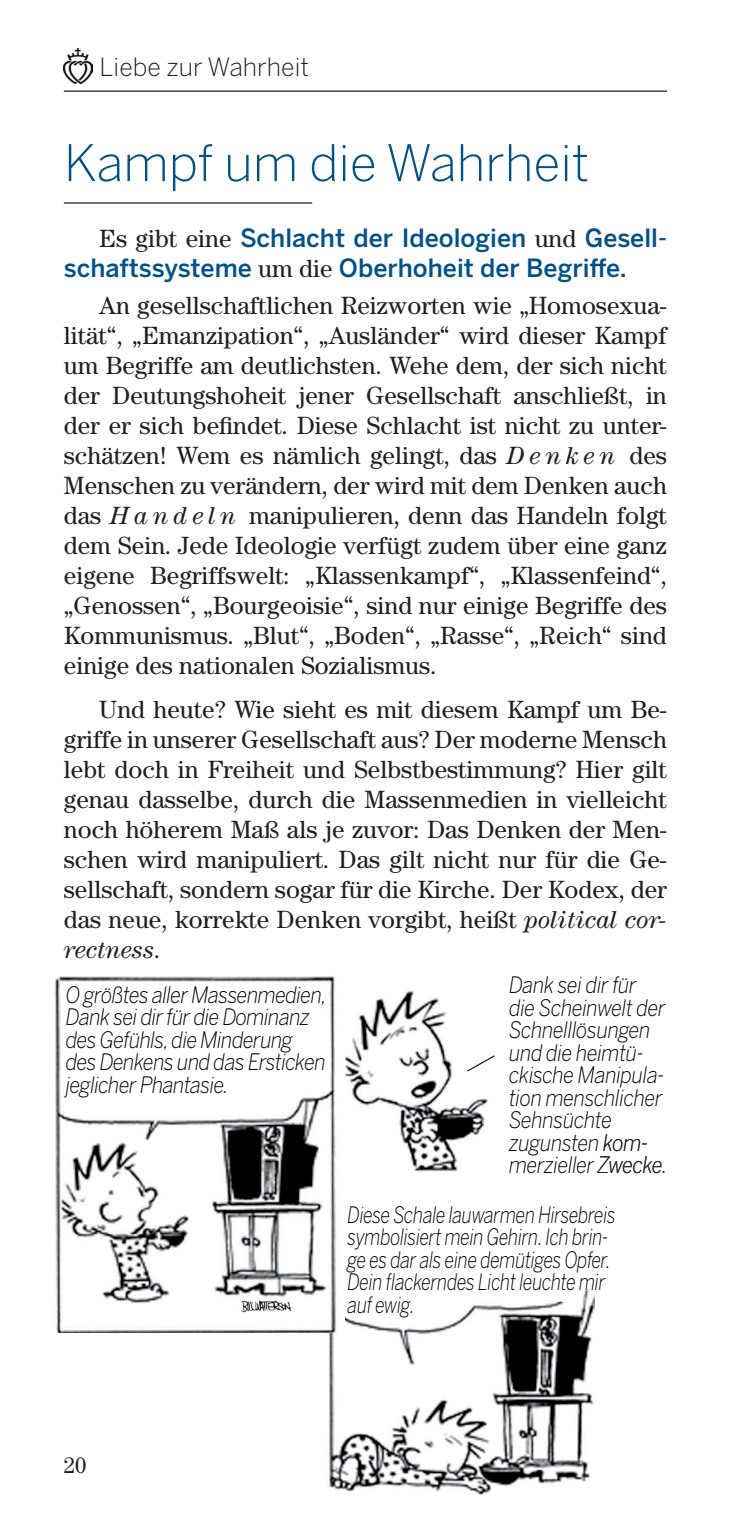
<style>
.page{position:relative;width:745px;height:1531px;background:#fff}
.page>*{position:absolute;margin:0;border:0;box-sizing:border-box;transform-origin:0 0}
.t1{font:300 50px "Benton Sans";color:#00528c}
.t2{font:25px/30px "Century Std";color:#231f20;text-align:justify}
.t3{font:500 25px/30px "Benton Sans";color:#00528c}
.t4{font:300 25px "Benton Sans";color:#231f20}
.t5{font:italic 300 22.5px/22.5px "Benton Sans";letter-spacing:-.02em;color:#000;scale:.9 1}
.t6{font:italic 300 22.5px/22.5px "Benton Sans";letter-spacing:-.02em;color:#000;scale:.8 1}
.t7{font:22.5px "Century Std";color:#231f20}
.s1{font-family:"Century Std";font-weight:400;color:#231f20}
.s2{font-style:italic}
</style>
<div class="page">
<img style="left:64px;top:48px;width:28px;height:35px">
<hr style="left:64px;top:91px;width:602px;height:1px;background:#231f20">
<hr style="left:64px;top:202px;width:248px;height:2px;background:#231f20">
<img style="left:345px;top:991px;width:143px;height:180px">
<img style="left:329px;top:1289px;width:265px;height:206px">
<img style="left:54px;top:976px;width:290px;height:357px">
<svg style="left:465px;top:1054px;width:30px;height:19px"></svg>
<p class="t4" style="left:100px;top:53px;width:211px">Liebe zur Wahrheit</p>
<h1 class="t1" style="left:64px;top:133px;width:526px">Kampf um die Wahrheit</h1>
<p class="t3" style="left:64px;top:222px;width:604px;text-indent:35px"><span class="s1">Es gibt eine</span> Schlacht der Ideologien <span class="s1">und</span> Gesell&shy;schaftssysteme <span class="s1">um die</span> Oberhoheit der Begriffe.</p>
<p class="t2" style="left:64px;top:290px;width:604px;text-indent:35px">An gesellschaftlichen Reizworten wie „Homosexua&shy;lität“, „Emanzipation“, „Ausländer“ wird dieser Kampf um Begriffe am deutlichsten. Wehe dem, der sich nicht der Deutungshoheit jener Gesellschaft anschließt, in der er sich befindet. Diese Schlacht ist nicht zu unter&shy;schätzen! Wem es nämlich gelingt, das <span class="s2">D e n k e n</span> des Menschen zu verändern, der wird mit dem Denken auch das <span class="s2">H a n d e l n</span> manipulieren, denn das Handeln folgt dem Sein. Jede Ideologie verfügt zudem über eine ganz eigene Begriffswelt: „Klassenkampf“, „Klassenfeind“, „Genossen“, „Bourgeoisie“, sind nur einige Begriffe des Kommunismus. „Blut“, „Boden“, „Rasse“, „Reich“ sind einige des nationalen Sozialismus.</p>
<p class="t2" style="left:64px;top:694px;width:604px;text-indent:35px">Und heute? Wie sieht es mit diesem Kampf um Be&shy;griffe in unserer Gesellschaft aus? Der moderne Mensch lebt doch in Freiheit und Selbstbestimmung? Hier gilt genau dasselbe, durch die Massenmedien in vielleicht noch höherem Maß als je zuvor: Das Denken der Men&shy;schen wird manipuliert. Das gilt nicht nur für die Ge&shy;sellschaft, sondern sogar für die Kirche. Der Kodex, der das neue, korrekte Denken vorgibt, heißt <span class="s2">political cor&shy;rectness</span>.</p>
<p class="t5" style="left:66px;top:983px;width:291px">O größtes aller Massenmedien,<br>Dank sei dir für die Dominanz des Gefühls, die Minderung des Denkens und das Ersticken jeglicher Phantasie.</p>
<p class="t5" style="left:508px;top:973px;width:177px">Dank sei dir für die Scheinwelt der<br>Schnelllösungen und die heimtü&shy;ckische Manipula&shy;tion menschlicher<br>Sehnsüchte zugunsten kom&shy;merzieller Zwecke.</p>
<p class="t6" style="left:347px;top:1203px;width:337px">Diese Schale lauwarmen Hirsebreis symbolisiert mein Gehirn. Ich brin&shy;ge es dar als eine demütiges Opfer.<br>Dein flackerndes Licht leuchte mir auf ewig.</p>
<p class="t7" style="left:64px;top:1452px;width:24px">20</p>
</div>
